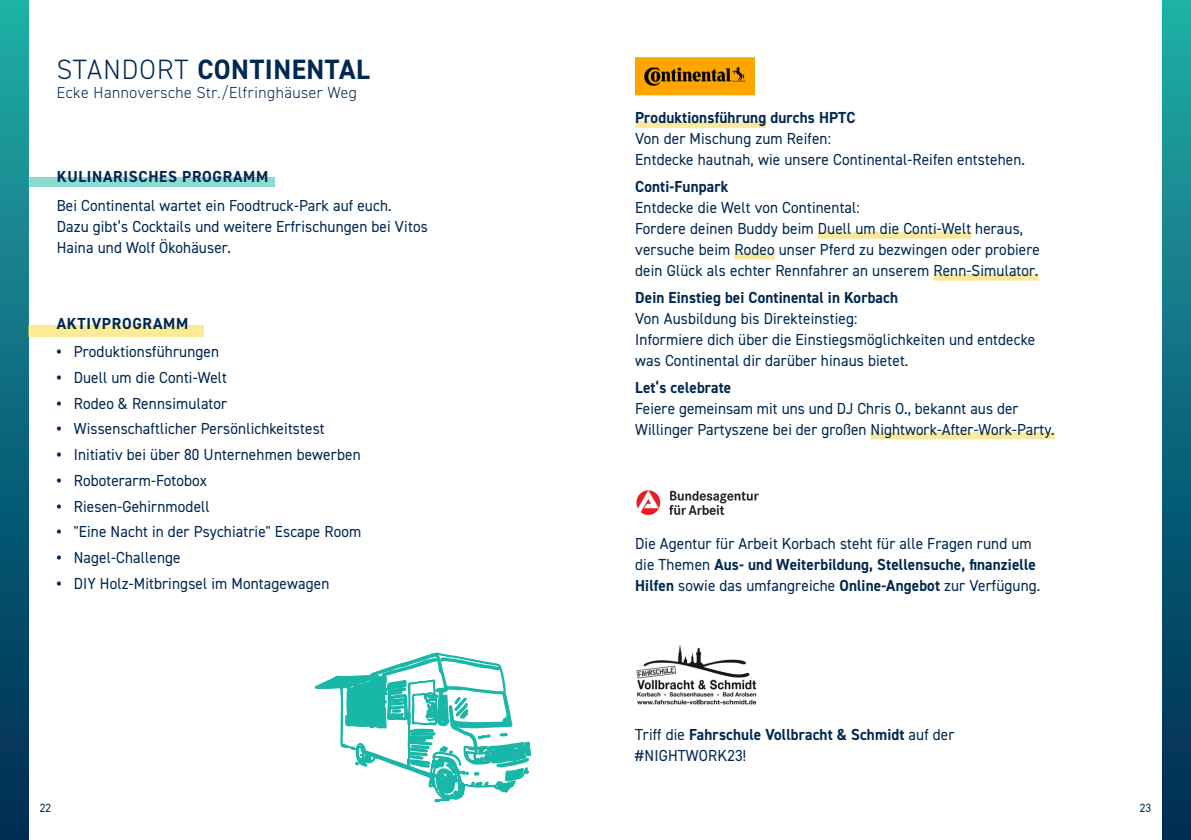
<style>
.page{position:relative;width:1191px;height:840px;background:#fff}
.page>*{position:absolute;margin:0;border:0;box-sizing:border-box;transform-origin:0 0}
.t1{font:700 28px "DIN2014";letter-spacing:.02em;color:#002850}
.t2{font:16px/21px "DIN2014";letter-spacing:.01em;color:#002850;scale:.95 1}
.t3{font:700 16px/21px "DIN2014";letter-spacing:.01em;color:#002850;scale:.95 1}
.t4{font:300 16px "DIN2014";letter-spacing:.035em;color:#002850}
.t5{font:700 16px "DIN2014";letter-spacing:.045em;color:#002850}
.t6{font:12px "DIN2014";color:#002850;scale:.95 1}
.s1{font-weight:300}
.s2{font-weight:800}
.s3{font-weight:700}
.s4{font-weight:400}
</style>
<div class="page">
<div style="left:0;top:0;width:28px;height:839px;background:linear-gradient(to bottom,#1faca7,#002753)"></div>
<div style="left:1162px;top:0;width:29px;height:839px;background:linear-gradient(to bottom,#1faca7,#002753)"></div>
<img style="left:636px;top:490px;width:123px;height:25px">
<img style="left:636px;top:645px;width:121px;height:60px">
<div style="left:28px;top:324px;width:175px;height:12px;background:#fbeb95"></div>
<div style="left:28px;top:177px;width:246px;height:10px;background:#8cdbd3"></div>
<svg style="left:315px;top:652px;width:215px;height:151px"></svg>
<div style="left:635px;top:121px;width:131px;height:7px;background:#fbe99f"></div>
<div style="left:818px;top:231px;width:153px;height:7px;background:#fbe99f"></div>
<div style="left:734px;top:252px;width:40px;height:7px;background:#fbe99f"></div>
<div style="left:933px;top:273px;width:105px;height:7px;background:#fbe99f"></div>
<div style="left:870px;top:432px;width:184px;height:7px;background:#fbe99f"></div>
<img style="left:635px;top:57px;width:119px;height:38px">
<h1 class="t1" style="left:57px;top:50px;width:314px"><span class="s1">STANDORT</span> CONTINENTAL</h1>
<p class="t4" style="left:57px;top:82px;width:302px">Ecke Hannoversche Str./Elfringhäuser Weg</p>
<p class="t5" style="left:57px;top:165px;width:213px">KULINARISCHES PROGRAMM</p>
<p class="t2" style="left:57px;top:195px;width:392px">Bei Continental wartet ein Foodtruck-Park auf euch.<br>Dazu gibt’s Cocktails und weitere Erfrischungen bei Vitos<br>Haina und Wolf Ökohäuser.</p>
<p class="t5" style="left:57px;top:312px;width:133px">AKTIVPROGRAMM</p>
<p class="t2" style="left:57px;top:341px;width:172px"><span class="s2">•</span> Produktionsführungen</p>
<p class="t2" style="left:57px;top:366px;width:181px"><span class="s2">•</span> Duell um die Conti-Welt</p>
<p class="t2" style="left:57px;top:392px;width:181px"><span class="s2">•</span> Rodeo &amp; Rennsimulator</p>
<p class="t2" style="left:57px;top:418px;width:284px"><span class="s2">•</span> Wissenschaftlicher Persönlichkeitstest</p>
<p class="t2" style="left:57px;top:443px;width:321px"><span class="s2">•</span> Initiativ bei über 80 Unternehmen bewerben</p>
<p class="t2" style="left:57px;top:469px;width:160px"><span class="s2">•</span> Roboterarm-Fotobox</p>
<p class="t2" style="left:57px;top:495px;width:163px"><span class="s2">•</span> Riesen-Gehirnmodell</p>
<p class="t2" style="left:57px;top:520px;width:322px"><span class="s2">•</span> "Eine Nacht in der Psychiatrie" Escape Room</p>
<p class="t2" style="left:57px;top:546px;width:132px"><span class="s2">•</span> Nagel-Challenge</p>
<p class="t2" style="left:57px;top:572px;width:288px"><span class="s2">•</span> DIY Holz-Mitbringsel im Montagewagen</p>
<p class="t3" style="left:635px;top:107px;width:233px">Produktionsführung durchs HPTC</p>
<p class="t2" style="left:635px;top:128px;width:412px">Von der Mischung zum Reifen:<br>Entdecke hautnah, wie unsere Continental-Reifen entstehen.</p>
<p class="t3" style="left:635px;top:176px;width:100px">Conti-Funpark</p>
<p class="t2" style="left:635px;top:197px;width:427px">Entdecke die Welt von Continental:<br>Fordere deinen Buddy beim Duell um die Conti-Welt heraus, versuche beim Rodeo unser Pferd zu bezwingen oder probiere dein Glück als echter Rennfahrer an unserem Renn-Simulator.</p>
<p class="t3" style="left:635px;top:286px;width:278px">Dein Einstieg bei Continental in Korbach</p>
<p class="t2" style="left:635px;top:307px;width:422px">Von Ausbildung bis Direkteinstieg:<br>Informiere dich über die Einstiegsmöglichkeiten und entdecke was Continental dir darüber hinaus bietet.</p>
<p class="t3" style="left:635px;top:376px;width:103px">Let‘s celebrate</p>
<p class="t2" style="left:635px;top:397px;width:443px">Feiere gemeinsam mit uns und DJ Chris O., bekannt aus der<br>Willinger Partyszene bei der großen Nightwork-After-Work-Party.</p>
<p class="t2" style="left:635px;top:532px;width:428px">Die Agentur für Arbeit Korbach steht für alle Fragen rund um die Themen <span class="s3">Aus- und Weiterbildung, Stellensuche, finanzielle<br>Hilfen</span> sowie das umfangreiche <span class="s3">Online-Angebot</span> zur Verfügung.</p>
<p class="t3" style="left:635px;top:722px;width:337px"><span class="s4">Triff die</span> Fahrschule Vollbracht &amp; Schmidt <span class="s4">auf der #NIGHTWORK23!</span></p>
<p class="t6" style="left:40px;top:799px;width:14px">22</p>
<p class="t6" style="left:1139px;top:799px;width:14px">23</p>
</div>
